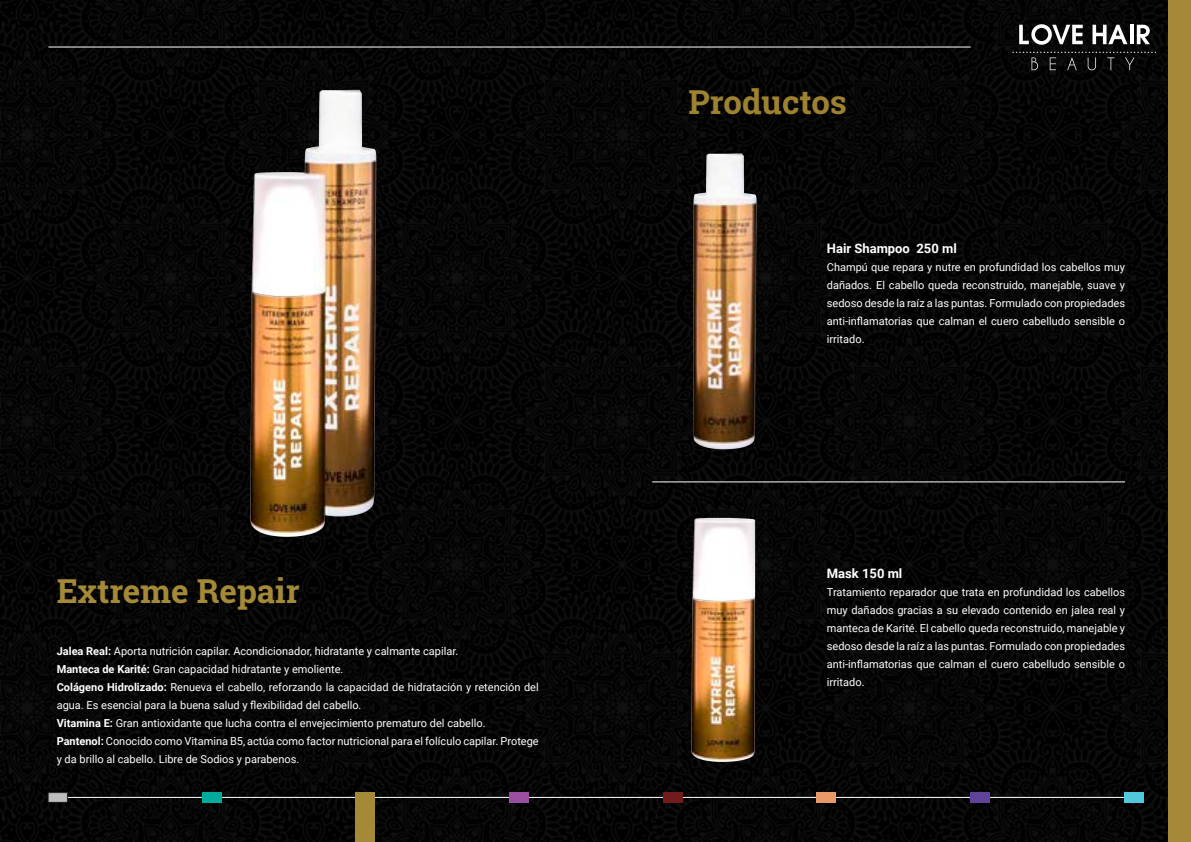
<style>
.page{position:relative;width:1191px;height:842px;background:#fff}
.page>*{position:absolute;margin:0;border:0;box-sizing:border-box;transform-origin:0 0}
.t1{font:700 33px "Roboto Slab";color:#a48937}
.t2{font:700 33px "Roboto Slab";color:#9f8230}
.t3{font:700 13px "Roboto";color:#fff}
.t4{font:11px/18px "Roboto";color:#fff}
.s1{font-weight:700}
</style>
<div class="page">
<img style="left:0;top:0;width:1168px;height:842px">
<hr style="left:48px;top:47px;width:922px;height:1px;background:#fff">
<svg style="left:1019px;top:24px;width:63px;height:21px"></svg>
<svg style="left:1092px;top:25px;width:35px;height:19px"></svg>
<hr style="left:1130px;top:25px;width:3px;height:19px;background:#fff">
<svg style="left:1136px;top:25px;width:14px;height:19px"></svg>
<svg style="left:1012px;top:52px;width:144px;height:18px;background:#151515"></svg>
<img style="left:245px;top:88px;width:144px;height:448px">
<hr style="left:58px;top:797px;width:1075px;height:1px;background:#fff">
<div style="left:48px;top:793px;width:19px;height:9px;background:#bdbdbe"></div>
<div style="left:48px;top:792px;width:20px;height:11px;border:1px solid #231f20"></div>
<div style="left:202px;top:792px;width:19px;height:11px;background:#00ab9b"></div>
<div style="left:355px;top:792px;width:20px;height:50px;background:#a48937"></div>
<div style="left:509px;top:792px;width:20px;height:11px;background:#9a4e9f"></div>
<div style="left:663px;top:792px;width:19px;height:11px;background:#721b1d"></div>
<div style="left:816px;top:792px;width:20px;height:11px;background:#e89967"></div>
<div style="left:970px;top:792px;width:20px;height:11px;background:#5f439b"></div>
<div style="left:1124px;top:792px;width:19px;height:11px;background:#53c7db"></div>
<hr style="left:652px;top:482px;width:473px;height:1px;background:#fff">
<img style="left:685px;top:143px;width:79px;height:311px">
<img style="left:683px;top:507px;width:79px;height:255px">
<div style="left:1168px;top:0;width:23px;height:842px;background:#a48937"></div>
<p class="t1" style="left:57px;top:568px;width:244px">Extreme Repair</p>
<p class="t4" style="left:57px;top:642px;width:403px"><span class="s1">Jalea Real:</span> Aporta nutrición capilar. Acondicionador, hidratante y calmante capilar.</p>
<p class="t4" style="left:57px;top:660px;width:288px"><span class="s1">Manteca de Karité:</span> Gran capacidad hidratante y emoliente.</p>
<p class="t4" style="left:57px;top:678px;width:483px"><span class="s1">Colágeno Hidrolizado:</span> Renueva el cabello, reforzando la capacidad de hidratación y retención del agua. Es esencial para la buena salud y flexibilidad del cabello.</p>
<p class="t4" style="left:57px;top:714px;width:430px"><span class="s1">Vitamina E:</span> Gran antioxidante que lucha contra el envejecimiento prematuro del cabello.</p>
<p class="t4" style="left:57px;top:732px;width:483px"><span class="s1">Pantenol:</span> Conocido como Vitamina B5, actúa como factor nutricional para el folículo capilar. Protege y da brillo al cabello. Libre de Sodios y parabenos.</p>
<p class="t2" style="left:688px;top:80px;width:160px">Productos</p>
<p class="t3" style="left:827px;top:239px;width:131px">Hair Shampoo 250 ml</p>
<p class="t4" style="left:827px;top:258px;width:300px;text-align:justify">Champú que repara y nutre en profundidad los cabellos muy dañados. El cabello queda reconstruido, manejable, suave y sedoso desde la raíz a las puntas. Formulado con propiedades anti-inflamatorias que calman el cuero cabelludo sensible o irritado.</p>
<p class="t3" style="left:827px;top:564px;width:77px">Mask 150 ml</p>
<p class="t4" style="left:827px;top:583px;width:300px;text-align:justify">Tratamiento reparador que trata en profundidad los cabellos muy dañados gracias a su elevado contenido en jalea real y manteca de Karité. El cabello queda reconstruido, manejable y sedoso desde la raíz a las puntas. Formulado con propiedades anti-inflamatorias que calman el cuero cabelludo sensible o irritado.</p>
</div>
